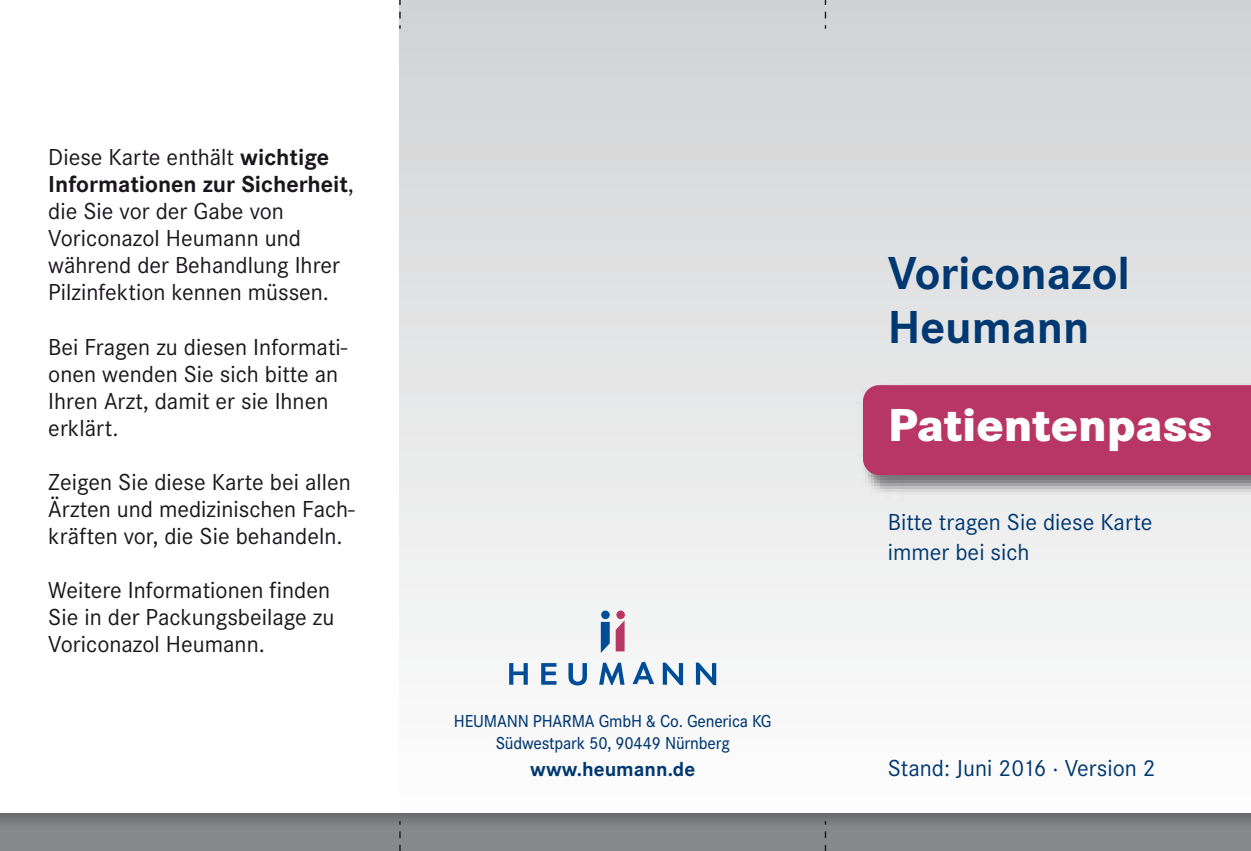
<style>
.page{position:relative;width:1251px;height:851px;background:#fff}
.page>*{position:absolute;margin:0;border:0;box-sizing:border-box;transform-origin:0 0}
.t1{font:700 48px/54px "Corporate S";color:#003871}
.t2{font:800 48px "Corporate S";color:#fff}
.t3{font:24px/27px "Corporate S";color:#1a171c}
.t4{font:24px/30px "Corporate S";color:#003871}
.t5{font:700 21px "Corporate S";color:#003871}
.t6{font:500 18px/21.9px "Corporate S";letter-spacing:-.01em;color:#003871;text-align:center;scale:.95 1}
.s1{font-weight:700}
</style>
<div class="page">
<div style="left:400px;top:0;width:850px;height:844px;background:linear-gradient(to bottom,#d1d2d3,#fff)"></div>
<svg style="left:399px;top:0;width:1px;height:18px"></svg>
<svg style="left:824px;top:0;width:2px;height:18px"></svg>
<svg style="left:568px;top:663px;width:19px;height:22px"></svg>
<svg style="left:509px;top:663px;width:18px;height:21px"></svg>
<svg style="left:541px;top:663px;width:15px;height:21px"></svg>
<svg style="left:599px;top:662px;width:25px;height:23px"></svg>
<svg style="left:632px;top:661px;width:22px;height:23px"></svg>
<svg style="left:662px;top:662px;width:21px;height:23px"></svg>
<svg style="left:695px;top:662px;width:21px;height:23px"></svg>
<svg style="left:600px;top:621px;width:9px;height:32px"></svg>
<svg style="left:615px;top:620px;width:9px;height:31px"></svg>
<div style="left:616px;top:610px;width:8px;height:9px;background:#b73663;border-radius:50%"></div>
<div style="left:601px;top:610px;width:8px;height:9px;background:#004d97;border-radius:50%"></div>
<img style="left:856px;top:380px;width:394px;height:120px">
<div style="left:862px;top:385px;width:388px;height:90px;background:#b73663"></div>
<svg style="left:0;top:813px;width:1250px;height:37px;background:#808183"></svg>
<p class="t3" style="left:48px;top:144px;width:307px">Diese Karte enthält <span class="s1">wichtige<br>Informationen zur Sicherheit</span>, die Sie vor der Gabe von<br>Voriconazol Heumann und während der Behandlung Ihrer<br>Pilzinfektion kennen müssen.</p>
<p class="t3" style="left:48px;top:333px;width:300px">Bei Fragen zu diesen Informati&shy;onen wenden Sie sich bitte an<br>Ihren Arzt, damit er sie Ihnen erklärt.</p>
<p class="t3" style="left:48px;top:468px;width:308px">Zeigen Sie diese Karte bei allen<br>Ärzten und medizinischen Fach&shy;kräften vor, die Sie behandeln.</p>
<p class="t3" style="left:48px;top:576px;width:287px">Weitere Informationen finden<br>Sie in der Packungsbeilage zu<br>Voriconazol Heumann.</p>
<p class="t6" style="left:454px;top:710px;width:336px">HEUMANN PHARMA GmbH &amp; Co. Generica KG<br>Südwestpark 50, 90449 Nürnberg</p>
<p class="t5" style="left:530px;top:756px;width:166px">www.heumann.de</p>
<h1 class="t1" style="left:887px;top:246px;width:243px">Voriconazol<br>Heumann</h1>
<h1 class="t2" style="left:887px;top:397px;width:326px">Patientenpass</h1>
<p class="t4" style="left:887px;top:507px;width:266px">Bitte tragen Sie diese Karte immer bei sich</p>
<p class="t4" style="left:887px;top:753px;width:269px">Stand: Juni 2016 · Version 2</p>
</div>
